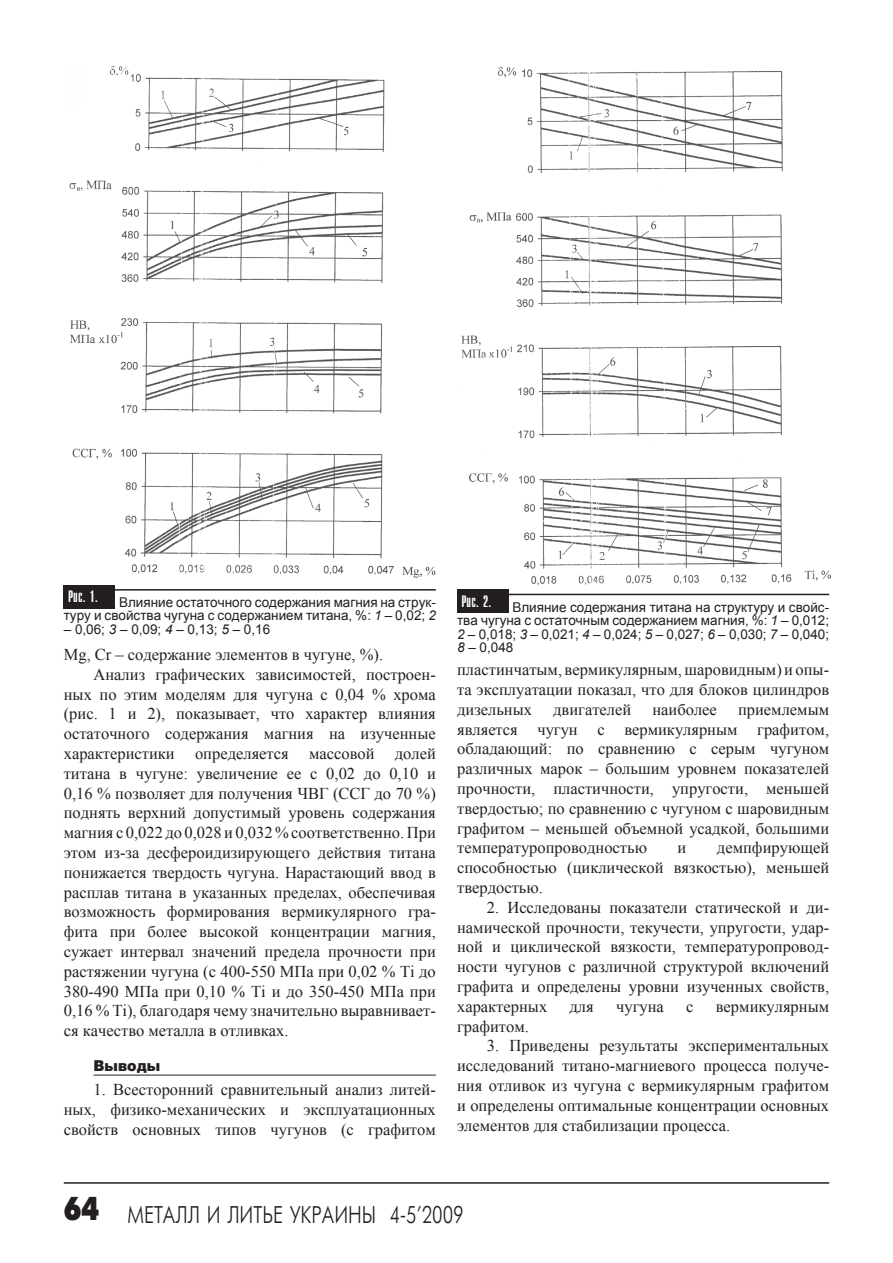
<style>
.page{position:relative;width:893px;height:1263px;background:#fff}
.page>*{position:absolute;margin:0;border:0;box-sizing:border-box;transform-origin:0 0}
.t1{font:700 33px "Futuris XC";color:#231f20;scale:.8 1}
.t2{font:24px "Futuris Cyrillic";color:#231f20;scale:.8 1}
.t3{font:16.5px/19.8px "Times New Roman";color:#231f20;text-align:justify}
.t4{font:16.5px "Compact C";letter-spacing:.01em;color:#fff}
.t5{font:900 15px "Helios";color:#231f20;scale:.95 1}
.t6{font:13.5px/13.5px "Arial";color:#231f20;text-align:right}
.s1{font-style:italic}
</style>
<div class="page">
<hr style="left:64px;top:1182px;width:765px;height:2px;background:#231f20">
<hr style="left:94px;top:1075px;width:342px;height:1px;background:#231f20">
<img style="left:69px;top:66px;width:367px;height:512px">
<div style="left:64px;top:585px;width:51px;height:23px;background:#231f20"></div>
<hr style="left:114px;top:589px;width:322px;height:2px;background:#231f20">
<img style="left:461px;top:66px;width:370px;height:520px">
<div style="left:457px;top:589px;width:51px;height:24px;background:#231f20"></div>
<hr style="left:508px;top:594px;width:321px;height:1px;background:#231f20">
<p class="t4" style="left:68px;top:588px;width:31px">Рис. 1.</p>
<p class="t6" style="left:64px;top:596px;width:374px">Влияние остаточного содержания магния на струк-<br>туру и свойства чугуна с содержанием титана, %: <span class="s1">1</span> – 0,02; <span class="s1">2</span></p>
<p class="t6" style="left:64px;top:623px;width:208px">– 0,06; <span class="s1">3</span> – 0,09; <span class="s1">4</span> – 0,13; <span class="s1">5</span> – 0,16</p>
<p class="t3" style="left:64px;top:644px;width:321px">Mg, Cr – содержание элементов в чугуне, %).</p>
<p class="t3" style="left:94px;top:664px;width:344px">Анализ графических зависимостей, построен-</p>
<p class="t3" style="left:64px;top:684px;width:374px">ных по этим моделям для чугуна с 0,04 % хрома</p>
<p class="t3" style="left:64px;top:704px;width:374px">(рис. 1 и 2), показывает, что характер влияния</p>
<p class="t3" style="left:64px;top:723px;width:374px">остаточного содержания магния на изученные</p>
<p class="t3" style="left:64px;top:743px;width:374px">характеристики определяется массовой долей</p>
<p class="t3" style="left:64px;top:763px;width:374px">титана в чугуне: увеличение ее с 0,02 до 0,10 и</p>
<p class="t3" style="left:64px;top:783px;width:374px">0,16 % позволяет для получения ЧВГ (ССГ до 70 %)</p>
<p class="t3" style="left:64px;top:803px;width:374px">поднять верхний допустимый уровень содержания</p>
<p class="t3" style="left:64px;top:822px;width:374px">магния с 0,022 до 0,028 и 0,032 % соответственно. При</p>
<p class="t3" style="left:64px;top:842px;width:374px">этом из-за десфероидизирующего действия титана</p>
<p class="t3" style="left:64px;top:862px;width:374px">понижается твердость чугуна. Нарастающий ввод в</p>
<p class="t3" style="left:64px;top:882px;width:374px">расплав титана в указанных пределах, обеспечивая</p>
<p class="t3" style="left:64px;top:902px;width:374px">возможность формирования вермикулярного гра-</p>
<p class="t3" style="left:64px;top:921px;width:374px">фита при более высокой концентрации магния,</p>
<p class="t3" style="left:64px;top:941px;width:374px">сужает интервал значений предела прочности при</p>
<p class="t3" style="left:64px;top:961px;width:374px">растяжении чугуна (с 400-550 МПа при 0,02 % Ti до</p>
<p class="t3" style="left:64px;top:981px;width:374px">380-490 МПа при 0,10 % Ti и до 350-450 МПа при</p>
<p class="t3" style="left:64px;top:1001px;width:374px">0,16 % Ti), благодаря чему значительно выравнивает-</p>
<p class="t3" style="left:64px;top:1020px;width:226px">ся качество металла в отливках.</p>
<p class="t5" style="left:94px;top:1056px;width:72px">Выводы</p>
<p class="t3" style="left:64px;top:1079px;width:374px;text-indent:30px">1. Всесторонний сравнительный анализ литей&shy;ных, физико-механических и эксплуатационных свойств основных типов чугунов (с графитом</p>
<p class="t4" style="left:461px;top:593px;width:31px">Рис. 2.</p>
<p class="t6" style="left:457px;top:600px;width:374px;text-align:justify;text-indent:55px">Влияние содержания титана на структуру и свойс&shy;тва чугуна с остаточным содержанием магния, %: <span class="s1">1</span> – 0,012; <span class="s1">2</span> – 0,018; <span class="s1">3</span> – 0,021; <span class="s1">4</span> – 0,024; <span class="s1">5</span> – 0,027; <span class="s1">6</span> – 0,030; <span class="s1">7</span> – 0,040; <span class="s1">8</span> – 0,048</p>
<p class="t3" style="left:457px;top:659px;width:374px">пластинчатым, вермикулярным, шаровидным) и опы&shy;та эксплуатации показал, что для блоков цилиндров дизельных</p>
<p class="t3" style="left:553px;top:699px;width:80px">двигателей</p>
<p class="t3" style="left:652px;top:699px;width:66px">наиболее</p>
<p class="t3" style="left:457px;top:699px;width:374px;text-indent:281px">приемлемым является чугун с вермикулярным графитом, обладающий: по сравнению с серым чугуном различных марок – большим уровнем показателей прочности, пластичности, упругости, меньшей твердостью; по сравнению с чугуном с шаровидным графитом – меньшей объемной усадкой, большими температуропроводностью</p>
<p class="t3" style="left:457px;top:838px;width:374px;text-indent:260px">демпфирующей способностью (циклической вязкостью), меньшей твердостью.</p>
<p class="t3" style="left:457px;top:897px;width:374px;text-indent:30px">2. Исследованы показатели статической и ди&shy;намической прочности, текучести, упругости, удар&shy;ной и циклической вязкости, температуропровод&shy;ности чугунов с различной структурой включений графита и определены уровни изученных свойств, характерных</p>
<p class="t3" style="left:678px;top:838px;width:10px">и</p>
<p class="t3" style="left:570px;top:996px;width:26px">для</p>
<p class="t3" style="left:616px;top:996px;width:49px">чугуна</p>
<p class="t3" style="left:686px;top:996px;width:9px">с</p>
<p class="t3" style="left:716px;top:996px;width:115px">вермикулярным</p>
<p class="t3" style="left:457px;top:1016px;width:73px">графитом.</p>
<p class="t3" style="left:457px;top:1036px;width:374px;text-indent:30px">3. Приведены результаты экспериментальных исследований титано-магниевого процесса получе&shy;ния отливок из чугуна с вермикулярным графитом и определены оптимальные концентрации основных элементов для стабилизации процесса.</p>
<h1 class="t1" style="left:64px;top:1191px;width:23px">64</h1>
<h2 class="t2" style="left:128px;top:1202px;width:422px">МЕТАЛЛ И ЛИТЬЕ УКРАИНЫ 4-5’2009</h2>
</div>
